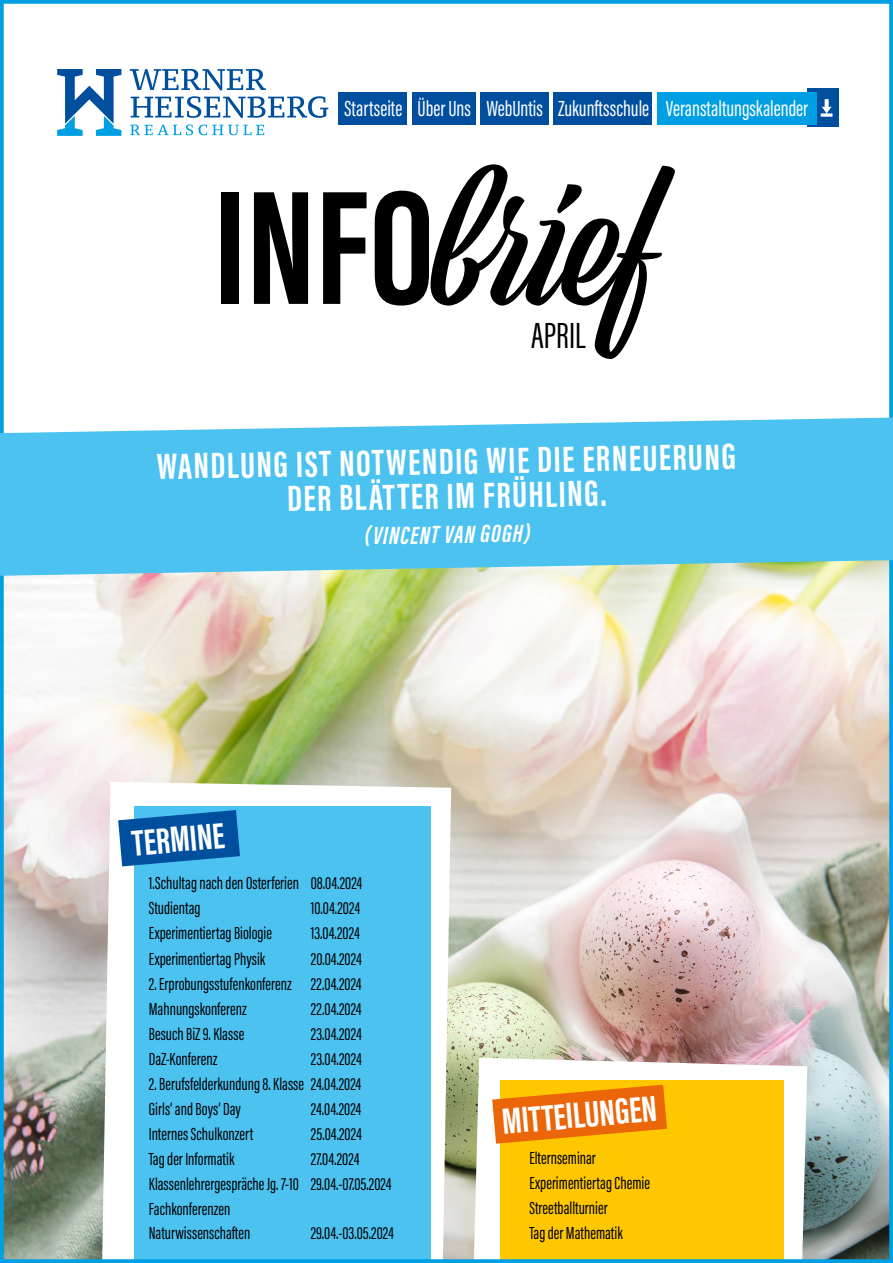
<style>
.page{position:relative;width:893px;height:1263px;background:#fff}
.page>*{position:absolute;margin:0;border:0;box-sizing:border-box;transform-origin:0 0}
.t1{font:167.1px "Viktor Script";color:#000}
.t2{font:700 37.5px/34.5px "Acumin Pro Extra Cond";color:#fff;text-align:center}
.t3{font:37.5px "Acumin Pro Extra Cond";color:#000}
.t4{font:italic 700 25.5px "Acumin Pro Extra Cond";color:#fff}
.t5{font:22.5px "Acumin Pro Extra Cond";color:#fff}
.t6{font:18px/25px "Acumin Pro Extra Cond";color:#000}
.s1{font-family:"Acumin Pro Extra Cond";font-weight:700}
</style>
<div class="page">
<img style="left:0;top:0;width:893px;height:1263px">
<div style="left:440px;top:320px;width:146px;height:28px;background:#fff"></div>
<svg style="left:0;top:417px;width:893px;height:159px;background:#5cc6ee"></svg>
<div style="left:808px;top:89px;width:31px;height:38px;background:#004f9f"></div>
<svg style="left:821px;top:99px;width:12px;height:18px"></svg>
<svg style="left:130px;top:69px;width:136px;height:21px"></svg>
<svg style="left:131px;top:96px;width:197px;height:22px"></svg>
<svg style="left:130px;top:125px;width:63px;height:10px"></svg>
<svg style="left:199px;top:125px;width:65px;height:10px"></svg>
<svg style="left:57px;top:69px;width:64px;height:67px"></svg>
<div style="left:339px;top:92px;width:68px;height:32px;background:#004f9f"></div>
<div style="left:481px;top:92px;width:68px;height:32px;background:#004f9f"></div>
<div style="left:657px;top:92px;width:159px;height:32px;background:#009fe3"></div>
<div style="left:412px;top:92px;width:64px;height:32px;background:#004f9f"></div>
<div style="left:553px;top:92px;width:99px;height:32px;background:#004f9f"></div>
<p class="t5" style="left:344px;top:95px;width:465px">Startseite Über Uns WebUntis Zukunftsschule Veranstaltungskalender</p>
<h1 class="t1" style="left:214px;top:148px;width:442px"><span class="s1">INFO</span>brief</h1>
<h2 class="t3" style="left:531px;top:312px;width:56px">APRIL</h2>
<h2 class="t2" style="left:157px;top:449px;width:581px;rotate:-1deg">WANDLUNG IST NOTWENDIG WIE DIE ERNEUERUNG<br>DER BLÄTTER IM FRÜHLING.</h2>
<h3 class="t4" style="left:364px;top:520px;width:168px;rotate:-1deg">(VINCENT VAN GOGH)</h3>
<h2 class="t2" style="left:131px;top:825px;width:94px;rotate:-5deg">TERMINE</h2>
<p class="t6" style="left:149px;top:871px;width:215px">1.Schultag nach den Osterferien 08.04.2024<br>Studientag</p>
<p class="t6" style="left:311px;top:896px;width:51px">10.04.2024</p>
<p class="t6" style="left:149px;top:921px;width:125px">Experimentiertag Biologie</p>
<p class="t6" style="left:311px;top:921px;width:50px">13.04.2024</p>
<p class="t6" style="left:149px;top:946px;width:118px">Experimentiertag Physik</p>
<p class="t6" style="left:311px;top:946px;width:53px">20.04.2024</p>
<p class="t6" style="left:149px;top:971px;width:214px">2. Erprobungsstufenkonferenz 22.04.2024<br>Mahnungskonferenz</p>
<p class="t6" style="left:311px;top:996px;width:52px">22.04.2024</p>
<p class="t6" style="left:149px;top:1021px;width:97px">Besuch BiZ 9. Klasse</p>
<p class="t6" style="left:311px;top:1021px;width:52px">23.04.2024</p>
<p class="t6" style="left:149px;top:1046px;width:70px">DaZ-Konferenz</p>
<p class="t6" style="left:311px;top:1046px;width:52px">23.04.2024</p>
<p class="t6" style="left:149px;top:1071px;width:214px">2. Berufsfelderkundung 8. Klasse 24.04.2024<br>Girls‘ and Boys‘ Day</p>
<p class="t6" style="left:311px;top:1096px;width:52px">24.04.2024</p>
<p class="t6" style="left:149px;top:1121px;width:106px">Internes Schulkonzert</p>
<p class="t6" style="left:311px;top:1121px;width:53px">25.04.2024</p>
<p class="t6" style="left:149px;top:1146px;width:87px">Tag der Informatik</p>
<p class="t6" style="left:149px;top:1146px;width:244px;text-indent:162px">27.04.2024<br>Klassenlehrergespräche Jg. 7-10 29.04.-07.05.2024<br>Fachkonferenzen<br>Naturwissenschaften</p>
<p class="t6" style="left:311px;top:1220px;width:85px">29.04.-03.05.2024</p>
<h2 class="t2" style="left:500px;top:1104px;width:157px;rotate:-5deg">MITTEILUNGEN</h2>
<p class="t6" style="left:529px;top:1145px;width:122px">Elternseminar<br>Experimentiertag Chemie<br>Streetballturnier<br>Tag der Mathematik</p>
</div>
